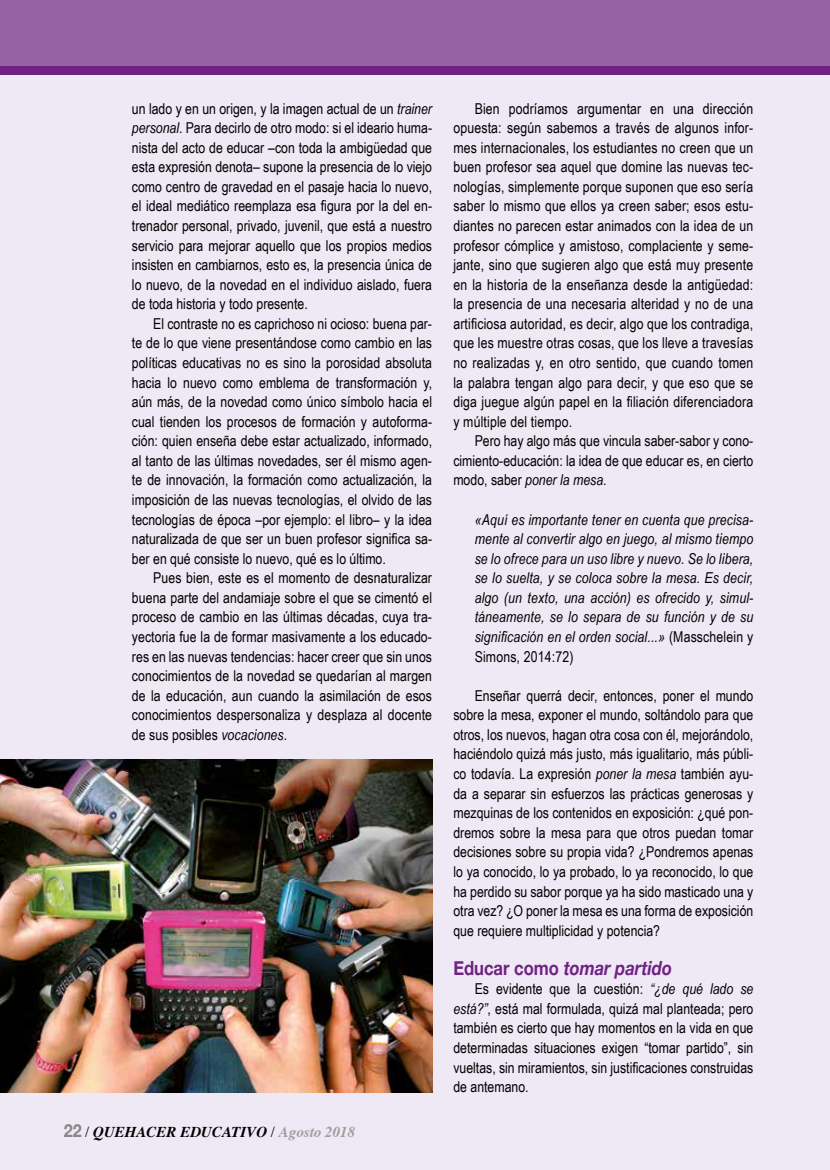
<style>
.page{position:relative;width:830px;height:1170px;background:#fff}
.page>*{position:absolute;margin:0;border:0;box-sizing:border-box;transform-origin:0 0}
.t1{font:italic 700 19.5px "Helvetica Neue";color:#702283;scale:.85 1}
.t2{font:700 18px "Helvetica Neue";color:#878787;scale:.9 1}
.t3{font:15px/19.5px "Arial Narrow";color:#000;text-align:justify}
.t4{font:italic 15px/19.5px "Arial Narrow";letter-spacing:.01em;color:#000;text-align:justify}
.t5{font:italic 700 15px "Times";color:#000}
.s1{font-style:italic}
.s2{font-family:"Times";font-weight:400;font-size:15px;color:#000}
.s3{font-weight:400;font-style:normal}
.s4{color:#9d9d9c}
.s5{font-style:normal}
</style>
<div class="page">
<div style="left:0;top:0;width:829px;height:1169px;background:#efe8f5"></div>
<div style="left:0;top:0;width:829px;height:74px;background:#702283"></div>
<div style="left:0;top:0;width:829px;height:66px;background:#9660a4"></div>
<img style="left:0;top:759px;width:432px;height:332px">
<p class="t3" style="left:132px;top:98px;width:301px">un lado y en un origen, y la imagen actual de un <span class="s1">trainer personal</span>. Para decirlo de otro modo: si el ideario huma&shy;nista del acto de educar –con toda la ambigüedad que esta expresión denota– supone la presencia de lo viejo como centro de gravedad en el pasaje hacia lo nuevo, el ideal mediático reemplaza esa figura por la del en&shy;trenador personal, privado, juvenil, que está a nuestro servicio para mejorar aquello que los propios medios insisten en cambiarnos, esto es, la presencia única de lo nuevo, de la novedad en el individuo aislado, fuera de toda historia y todo presente.</p>
<p class="t3" style="left:132px;top:313px;width:301px;text-indent:21px">El contraste no es caprichoso ni ocioso: buena par&shy;te de lo que viene presentándose como cambio en las políticas educativas no es sino la porosidad absoluta hacia lo nuevo como emblema de transformación y, aún más, de la novedad como único símbolo hacia el cual tienden los procesos de formación y autoforma&shy;ción: quien enseña debe estar actualizado, informado, al tanto de las últimas novedades, ser él mismo agen&shy;te de innovación, la formación como actualización, la imposición de las nuevas tecnologías, el olvido de las tecnologías de época –por ejemplo: el libro– y la idea naturalizada de que ser un buen profesor significa sa&shy;ber en qué consiste lo nuevo, qué es lo último.</p>
<p class="t3" style="left:132px;top:567px;width:301px;text-indent:21px">Pues bien, este es el momento de desnaturalizar buena parte del andamiaje sobre el que se cimentó el proceso de cambio en las últimas décadas, cuya tra&shy;yectoria fue la de formar masivamente a los educado&shy;res en las nuevas tendencias: hacer creer que sin unos conocimientos de la novedad se quedarían al margen de la educación, aun cuando la asimilación de esos conocimientos despersonaliza y desplaza al docente de sus posibles <span class="s1">vocaciones</span>.</p>
<p class="t2" style="left:64px;top:1116px;width:30px">22 <span class="s2">/</span></p>
<p class="t5" style="left:93px;top:1117px;width:263px">QUEHACER EDUCATIVO <span class="s3">/</span> <span class="s4">Agosto 2018</span></p>
<p class="t3" style="left:453px;top:98px;width:301px;text-indent:21px">Bien podríamos argumentar en una dirección opuesta: según sabemos a través de algunos infor&shy;mes internacionales, los estudiantes no creen que un buen profesor sea aquel que domine las nuevas tec&shy;nologías, simplemente porque suponen que eso sería saber lo mismo que ellos ya creen saber; esos estu&shy;diantes no parecen estar animados con la idea de un profesor cómplice y amistoso, complaciente y seme&shy;jante, sino que sugieren algo que está muy presente en la historia de la enseñanza desde la antigüedad: la presencia de una necesaria alteridad y no de una artificiosa autoridad, es decir, algo que los contradiga, que les muestre otras cosas, que los lleve a travesías no realizadas y, en otro sentido, que cuando tomen la palabra tengan algo para decir, y que eso que se diga juegue algún papel en la filiación diferenciadora y múltiple del tiempo.</p>
<p class="t3" style="left:453px;top:430px;width:301px;text-indent:21px">Pero hay algo más que vincula saber-sabor y cono&shy;cimiento-educación: la idea de que educar es, en cierto modo, saber <span class="s1">poner la mesa</span>.</p>
<p class="t4" style="left:474px;top:509px;width:280px">«Aquí es importante tener en cuenta que precisa&shy;mente al convertir algo en juego, al mismo tiempo se lo ofrece para un uso libre y nuevo. Se lo libera, se lo suelta, y se coloca sobre la mesa. Es decir, algo (un texto, una acción) es ofrecido y, simul&shy;táneamente, se lo separa de su función y de su significación en el orden social...» <span class="s5">(Masschelein y Simons, 2014:72)</span></p>
<p class="t3" style="left:453px;top:685px;width:301px;text-indent:21px">Enseñar querrá decir, entonces, poner el mundo sobre la mesa, exponer el mundo, soltándolo para que otros, los nuevos, hagan otra cosa con él, mejorándolo, haciéndolo quizá más justo, más igualitario, más públi&shy;co todavía. La expresión <span class="s1">poner la mesa</span> también ayu&shy;da a separar sin esfuerzos las prácticas generosas y mezquinas de los contenidos en exposición: ¿qué pon&shy;dremos sobre la mesa para que otros puedan tomar decisiones sobre su propia vida? ¿Pondremos apenas lo ya conocido, lo ya probado, lo ya reconocido, lo que ha perdido su sabor porque ya ha sido masticado una y otra vez? ¿O poner la mesa es una forma de exposición que requiere multiplicidad y potencia?</p>
<h1 class="t1" style="left:453px;top:952px;width:258px"><span class="s5">Educar como</span> tomar partido</h1>
<p class="t3" style="left:453px;top:978px;width:301px;text-indent:21px">Es evidente que la cuestión: <span class="s1">“¿de qué lado se está?”</span>, está mal formulada, quizá mal planteada; pero también es cierto que hay momentos en la vida en que determinadas situaciones exigen “tomar partido”, sin vueltas, sin miramientos, sin justificaciones construidas de antemano.</p>
</div>
